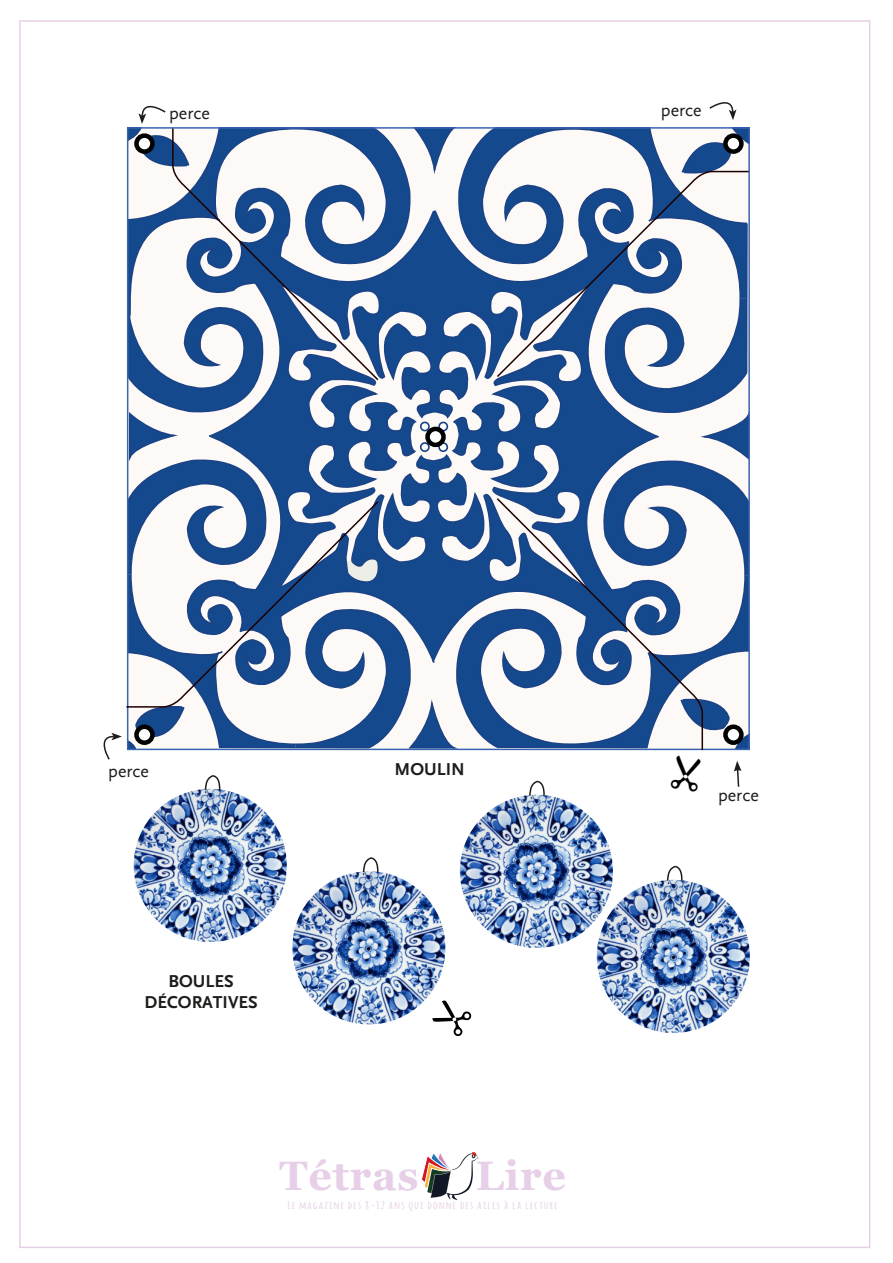
<style>
.page{position:relative;width:893px;height:1263px;background:#fff}
.page>*{position:absolute;margin:0;border:0;box-sizing:border-box;transform-origin:0 0}
.t1{font:700 41.1px "Georgia";letter-spacing:.02em;color:#e7d0e7}
.t2{font:700 18px/21px "Scala Sans";color:#1d1d1b;text-align:center}
.t3{font:18px "Scala Sans";color:#1d1d1b}
.t4{font:700 10.35px "Amatic";letter-spacing:.1em;color:#e7d0e7;scale:1.33 1}
</style>
<div class="page">
<img style="left:134px;top:789px;width:153px;height:153px;border-radius:77px">
<img style="left:292px;top:871px;width:153px;height:153px;border-radius:77px">
<img style="left:460px;top:795px;width:153px;height:153px;border-radius:77px">
<img style="left:597px;top:880px;width:153px;height:153px;border-radius:77px">
<svg style="left:204px;top:775px;width:17px;height:16px"></svg>
<svg style="left:362px;top:858px;width:17px;height:16px"></svg>
<svg style="left:528px;top:781px;width:17px;height:16px"></svg>
<svg style="left:666px;top:866px;width:17px;height:16px"></svg>
<svg style="left:103px;top:733px;width:19px;height:27px"></svg>
<svg style="left:128px;top:102px;width:621px;height:647px"></svg>
<svg style="left:734px;top:761px;width:7px;height:26px"></svg>
<svg style="left:421px;top:1152px;width:57px;height:48px"></svg>
<h2 class="t3" style="left:169px;top:104px;width:42px">perce</h2>
<h2 class="t3" style="left:661px;top:100px;width:42px">perce</h2>
<h2 class="t3" style="left:108px;top:761px;width:42px">perce</h2>
<h2 class="t2" style="left:395px;top:759px;width:72px">MOULIN</h2>
<h2 class="t2" style="left:145px;top:971px;width:115px">BOULES<br>DÉCORATIVES</h2>
<h1 class="t1" style="left:280px;top:1149px;width:141px">Tétras</h1>
<h1 class="t1" style="left:476px;top:1149px;width:92px">Lire</h1>
<p class="t4" style="left:288px;top:1198px;width:204px">Le magazine des 8-12 ans qui donne des ailes à la lecture</p>
<h2 class="t3" style="left:718px;top:785px;width:42px">perce</h2>
</div>
